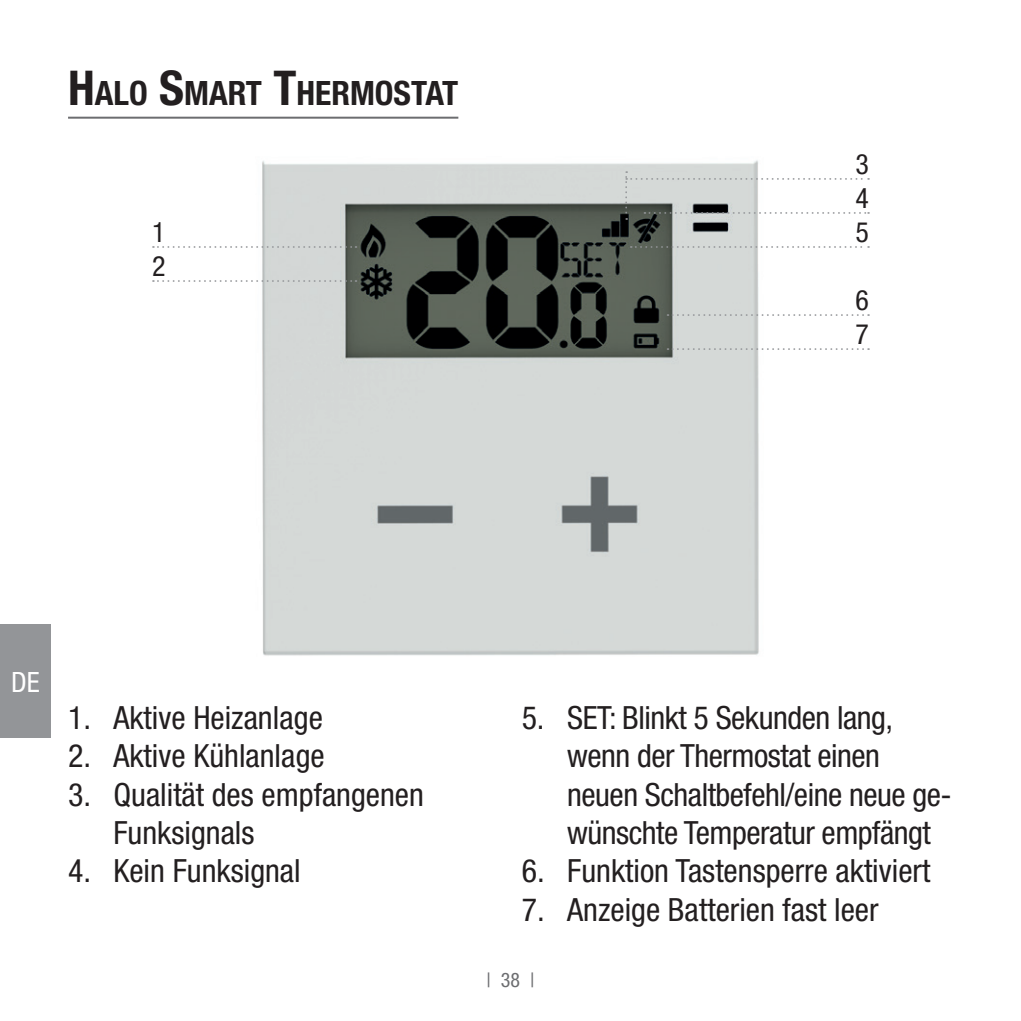
<style>
.page{position:relative;width:1021px;height:1021px;background:#fff}
.page>*{position:absolute;margin:0;border:0;box-sizing:border-box;transform-origin:0 0}
.t1{font:700 condensed 33.6px "Helvetica Neue";color:#231f20}
.t2{font:condensed 32px/38.4px "Helvetica Neue";color:#231f20}
.t3{font:condensed 28px/34px "Helvetica Neue";color:#231f20;text-align:justify}
.t4{font:condensed 28px "Helvetica Neue";color:#fff}
.t5{font:condensed 20px "Helvetica Neue";color:#6c6d70}
.s1{font-size:48px}
</style>
<div class="page">
<div style="left:0;top:624px;width:51px;height:113px;background:#939598"></div>
<hr style="left:68px;top:117px;width:390px;height:2px;background:#6c6d70">
<img style="left:152px;top:160px;width:718px;height:496px">
<svg style="left:630px;top:246px;width:239px;height:2px"></svg>
<svg style="left:667px;top:314px;width:202px;height:2px"></svg>
<svg style="left:153px;top:246px;width:203px;height:2px"></svg>
<svg style="left:153px;top:280px;width:203px;height:2px"></svg>
<svg style="left:667px;top:348px;width:202px;height:2px"></svg>
<svg style="left:625px;top:171px;width:244px;height:49px"></svg>
<p class="t1" style="left:68px;top:73px;width:392px"><span class="s1">H</span>ALO <span class="s1">S</span>MART <span class="s1">T</span>HERMOSTAT</p>
<p class="t3" style="left:152px;top:214px;width:15px">1<br>2</p>
<p class="t3" style="left:855px;top:146px;width:15px">3<br>4<br>5</p>
<p class="t3" style="left:855px;top:282px;width:15px">6</p>
<p class="t3" style="left:855px;top:316px;width:15px">7</p>
<p class="t4" style="left:11px;top:665px;width:30px">DE</p>
<p class="t2" style="left:68px;top:698px;width:256px">1. Aktive Heizanlage</p>
<p class="t2" style="left:68px;top:736px;width:258px">2. Aktive Kühlanlage</p>
<p class="t2" style="left:113px;top:774px;width:312px;text-indent:-45px">3. Qualität des empfangenen<br>Funksignals</p>
<p class="t2" style="left:68px;top:851px;width:234px">4. Kein Funksignal</p>
<p class="t2" style="left:567px;top:698px;width:386px;text-indent:-45px">5. SET: Blinkt 5 Sekunden lang, wenn der Thermostat einen neuen Schaltbefehl/eine neue ge&shy;wünschte Temperatur empfängt</p>
<p class="t2" style="left:522px;top:851px;width:410px">6. Funktion Tastensperre aktiviert</p>
<p class="t2" style="left:522px;top:890px;width:358px">7. Anzeige Batterien fast leer</p>
<p class="t5" style="left:486px;top:968px;width:50px">|38|</p>
</div>
